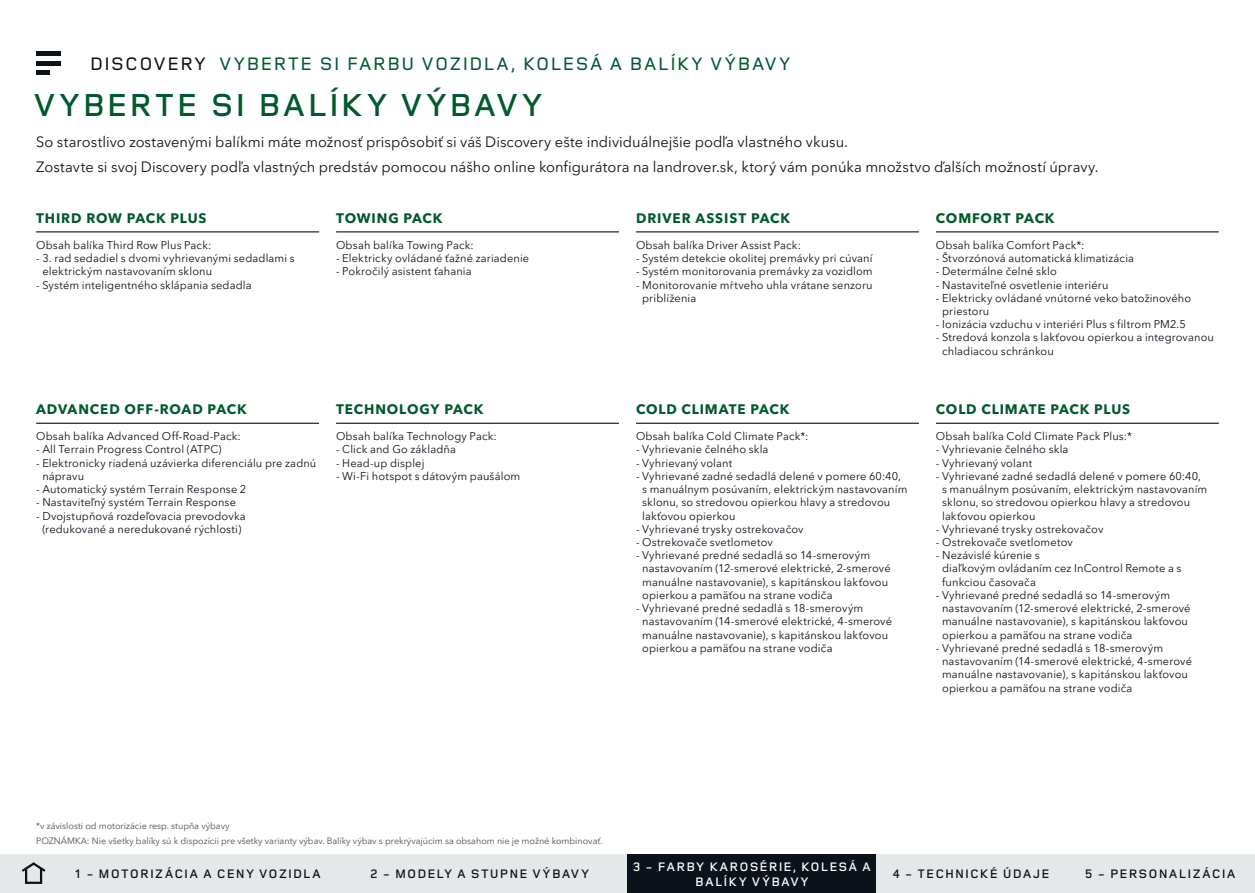
<style>
.page{position:relative;width:1255px;height:893px;background:#fff}
.page>*{position:absolute;margin:0;border:0;box-sizing:border-box;transform-origin:0 0}
.t1{font:600 33px "Land Rover Wide";letter-spacing:.015em;color:#005a2b}
.t2{font:500 18.75px "Land Rover Wide";letter-spacing:.005em;color:#005a2b}
.t3{font:14.7px/24.5px "Avenir Next W1 G";color:#0c121c}
.t4{font:700 13.5px "Avenir Next W1 G";letter-spacing:.065em;color:#005a2b}
.t5{font:600 12.75px "Land Rover Wide";letter-spacing:.025em;color:#0c121c}
.t6{font:600 12.75px/15px "Land Rover Wide";letter-spacing:.03em;color:#fff;text-align:center}
.t7{font:10.95px/13.2px "Avenir Next W1 G";letter-spacing:.01em;color:#0c121c}
.t8{font:9px/14.7px "Avenir Next W1 G";color:#4a4f54}
.s1{color:#0c121c}
</style>
<div class="page">
<svg style="left:36px;top:55px;width:24px;height:16px"></svg>
<hr style="left:36px;top:51px;width:24px;height:4px;background:#0c121c">
<hr style="left:36px;top:61px;width:24px;height:4px;background:#0c121c">
<hr style="left:36px;top:71px;width:14px;height:4px;background:#0c121c">
<div style="left:0;top:855px;width:64px;height:38px;background:#e4e8e8"></div>
<svg style="left:21px;top:862px;width:25px;height:11px"></svg>
<div style="left:25px;top:867px;width:17px;height:17px;border:2px solid #0c121c"></div>
<div style="left:64px;top:855px;width:268px;height:38px;background:#e4e8e8"></div>
<div style="left:876px;top:855px;width:189px;height:38px;background:#e4e8e8"></div>
<div style="left:1065px;top:855px;width:189px;height:38px;background:#e4e8e8"></div>
<div style="left:332px;top:855px;width:295px;height:38px;background:#e4e8e8"></div>
<div style="left:627px;top:855px;width:249px;height:38px;background:#0c121c"></div>
<hr style="left:36px;top:231px;width:283px;height:1px;background:#0c121c">
<hr style="left:336px;top:231px;width:283px;height:1px;background:#0c121c">
<hr style="left:636px;top:231px;width:282px;height:1px;background:#0c121c">
<hr style="left:935px;top:231px;width:283px;height:1px;background:#0c121c">
<hr style="left:36px;top:423px;width:283px;height:1px;background:#0c121c">
<hr style="left:336px;top:423px;width:283px;height:1px;background:#0c121c">
<hr style="left:636px;top:423px;width:282px;height:1px;background:#0c121c">
<hr style="left:935px;top:423px;width:283px;height:1px;background:#0c121c">
<h2 class="t2" style="left:89px;top:50px;width:703px"><span class="s1">DISCOVERY</span> VYBERTE SI FARBU VOZIDLA, KOLESÁ A BALÍKY VÝBAVY</h2>
<h1 class="t1" style="left:33px;top:82px;width:512px">VYBERTE SI BALÍKY VÝBAVY</h1>
<p class="t3" style="left:36px;top:128px;width:1063px">So starostlivo zostavenými balíkmi máte možnosť prispôsobiť si váš Discovery ešte individuálnejšie podľa vlastného vkusu.<br>Zostavte si svoj Discovery podľa vlastných predstáv pomocou nášho online konfigurátora na landrover.sk, ktorý vám ponúka množstvo ďalších možností úpravy.</p>
<p class="t4" style="left:36px;top:207px;width:172px">THIRD ROW PACK PLUS</p>
<p class="t7" style="left:36px;top:237px;width:177px">Obsah balíka Third Row Plus Pack:</p>
<p class="t7" style="left:42px;top:251px;width:254px;text-indent:-6px">- 3. rad sedadiel s dvomi vyhrievanými sedadlami s elektrickým nastavovaním sklonu</p>
<p class="t7" style="left:36px;top:277px;width:217px">- Systém inteligentného sklápania sedadla</p>
<p class="t4" style="left:336px;top:207px;width:108px">TOWING PACK</p>
<p class="t7" style="left:336px;top:237px;width:139px">Obsah balíka Towing Pack:</p>
<p class="t7" style="left:336px;top:251px;width:195px">- Elektricky ovládané ťažné zariadenie</p>
<p class="t7" style="left:336px;top:264px;width:137px">- Pokročilý asistent ťahania</p>
<p class="t4" style="left:636px;top:207px;width:156px">DRIVER ASSIST PACK</p>
<p class="t7" style="left:636px;top:237px;width:166px">Obsah balíka Driver Assist Pack:</p>
<p class="t7" style="left:636px;top:251px;width:238px">- Systém detekcie okolitej premávky pri cúvaní</p>
<p class="t7" style="left:636px;top:264px;width:238px">- Systém monitorovania premávky za vozidlom</p>
<p class="t7" style="left:642px;top:277px;width:232px;text-indent:-6px">- Monitorovanie mŕtveho uhla vrátane senzoru priblíženia</p>
<p class="t4" style="left:935px;top:207px;width:120px">COMFORT PACK</p>
<p class="t7" style="left:935px;top:237px;width:150px">Obsah balíka Comfort Pack*:</p>
<p class="t7" style="left:935px;top:251px;width:200px">- Štvorzónová automatická klimatizácia</p>
<p class="t7" style="left:935px;top:264px;width:122px">- Determálne čelné sklo</p>
<p class="t7" style="left:935px;top:277px;width:174px">- Nastaviteľné osvetlenie interiéru</p>
<p class="t7" style="left:942px;top:290px;width:250px;text-indent:-6px">- Elektricky ovládané vnútorné veko batožinového priestoru</p>
<p class="t7" style="left:935px;top:317px;width:251px">- Ionizácia vzduchu v interiéri Plus s filtrom PM2.5</p>
<p class="t7" style="left:942px;top:330px;width:273px;text-indent:-6px">- Stredová konzola s lakťovou opierkou a integrovanou chladiacou schránkou</p>
<p class="t4" style="left:36px;top:399px;width:212px">ADVANCED OFF-ROAD PACK</p>
<p class="t7" style="left:36px;top:429px;width:206px">Obsah balíka Advanced Off-Road-Pack:</p>
<p class="t7" style="left:36px;top:442px;width:187px">- All Terrain Progress Control (ATPC)</p>
<p class="t7" style="left:42px;top:455px;width:275px;text-indent:-6px">- Elektronicky riadená uzávierka diferenciálu pre zadnú nápravu</p>
<p class="t7" style="left:36px;top:482px;width:212px">- Automatický systém Terrain Response 2</p>
<p class="t7" style="left:36px;top:495px;width:201px">- Nastaviteľný systém Terrain Response</p>
<p class="t7" style="left:36px;top:508px;width:211px;text-align:center">- Dvojstupňová rozdeľovacia prevodovka (redukované a neredukované rýchlosti)</p>
<p class="t4" style="left:336px;top:399px;width:149px">TECHNOLOGY PACK</p>
<p class="t7" style="left:336px;top:429px;width:162px">Obsah balíka Technology Pack:</p>
<p class="t7" style="left:336px;top:442px;width:121px">- Click and Go základňa</p>
<p class="t7" style="left:336px;top:455px;width:90px">- Head-up displej</p>
<p class="t7" style="left:336px;top:468px;width:186px">- Wi-Fi hotspot s dátovým paušálom</p>
<p class="t4" style="left:636px;top:399px;width:155px">COLD CLIMATE PACK</p>
<p class="t7" style="left:636px;top:429px;width:174px">Obsah balíka Cold Climate Pack*:</p>
<p class="t7" style="left:636px;top:442px;width:134px">- Vyhrievanie čelného skla</p>
<p class="t7" style="left:636px;top:455px;width:98px">- Vyhrievaný volant</p>
<p class="t7" style="left:642px;top:468px;width:267px;text-indent:-6px">- Vyhrievané zadné sedadlá delené v pomere 60:40, s manuálnym posúvaním, elektrickým nastavovaním sklonu, so stredovou opierkou hlavy a stredovou lakťovou opierkou</p>
<p class="t7" style="left:636px;top:521px;width:169px">- Vyhrievané trysky ostrekovačov</p>
<p class="t7" style="left:636px;top:535px;width:138px">- Ostrekovače svetlometov</p>
<p class="t7" style="left:642px;top:548px;width:250px;text-indent:-6px">- Vyhrievané predné sedadlá so 14-smerovým nastavovaním (12-smerové elektrické, 2-smerové manuálne nastavovanie), s kapitánskou lakťovou opierkou a pamäťou na strane vodiča</p>
<p class="t7" style="left:642px;top:601px;width:251px;text-indent:-6px">- Vyhrievané predné sedadlá s 18-smerovým nastavovaním (14-smerové elektrické, 4-smerové manuálne nastavovanie), s kapitánskou lakťovou opierkou a pamäťou na strane vodiča</p>
<p class="t4" style="left:935px;top:399px;width:196px">COLD CLIMATE PACK PLUS</p>
<p class="t7" style="left:935px;top:429px;width:197px">Obsah balíka Cold Climate Pack Plus:*</p>
<p class="t7" style="left:935px;top:442px;width:134px">- Vyhrievanie čelného skla</p>
<p class="t7" style="left:935px;top:455px;width:98px">- Vyhrievaný volant</p>
<p class="t7" style="left:942px;top:468px;width:267px;text-indent:-6px">- Vyhrievané zadné sedadlá delené v pomere 60:40, s manuálnym posúvaním, elektrickým nastavovaním sklonu, so stredovou opierkou hlavy a stredovou lakťovou opierkou</p>
<p class="t7" style="left:935px;top:521px;width:169px">- Vyhrievané trysky ostrekovačov</p>
<p class="t7" style="left:935px;top:535px;width:138px">- Ostrekovače svetlometov</p>
<p class="t7" style="left:942px;top:548px;width:241px;text-indent:-6px">- Nezávislé kúrenie s<br>diaľkovým ovládaním cez InControl Remote a s funkciou časovača</p>
<p class="t7" style="left:942px;top:587px;width:250px;text-indent:-6px">- Vyhrievané predné sedadlá so 14-smerovým nastavovaním (12-smerové elektrické, 2-smerové manuálne nastavovanie), s kapitánskou lakťovou opierkou a pamäťou na strane vodiča</p>
<p class="t7" style="left:942px;top:640px;width:251px;text-indent:-6px">- Vyhrievané predné sedadlá s 18-smerovým nastavovaním (14-smerové elektrické, 4-smerové manuálne nastavovanie), s kapitánskou lakťovou opierkou a pamäťou na strane vodiča</p>
<p class="t8" style="left:36px;top:818px;width:568px">*v závislosti od motorizácie resp. stupňa výbavy<br>POZNÁMKA: Nie všetky balíky sú k dispozícii pre všetky varianty výbav. Balíky výbav s prekrývajúcim sa obsahom nie je možné kombinovať.</p>
<p class="t6" style="left:632px;top:858px;width:240px">3 - FARBY KAROSÉRIE, KOLESÁ A<br>BALÍKY VÝBAVY</p>
<p class="t5" style="left:74px;top:865px;width:248px">1 - MOTORIZÁCIA A CENY VOZIDLA</p>
<p class="t5" style="left:370px;top:865px;width:221px">2 - MODELY A STUPNE VÝBAVY</p>
<p class="t5" style="left:892px;top:865px;width:159px">4 - TECHNICKÉ ÚDAJE</p>
<p class="t5" style="left:1084px;top:865px;width:153px">5 - PERSONALIZÁCIA</p>
</div>
